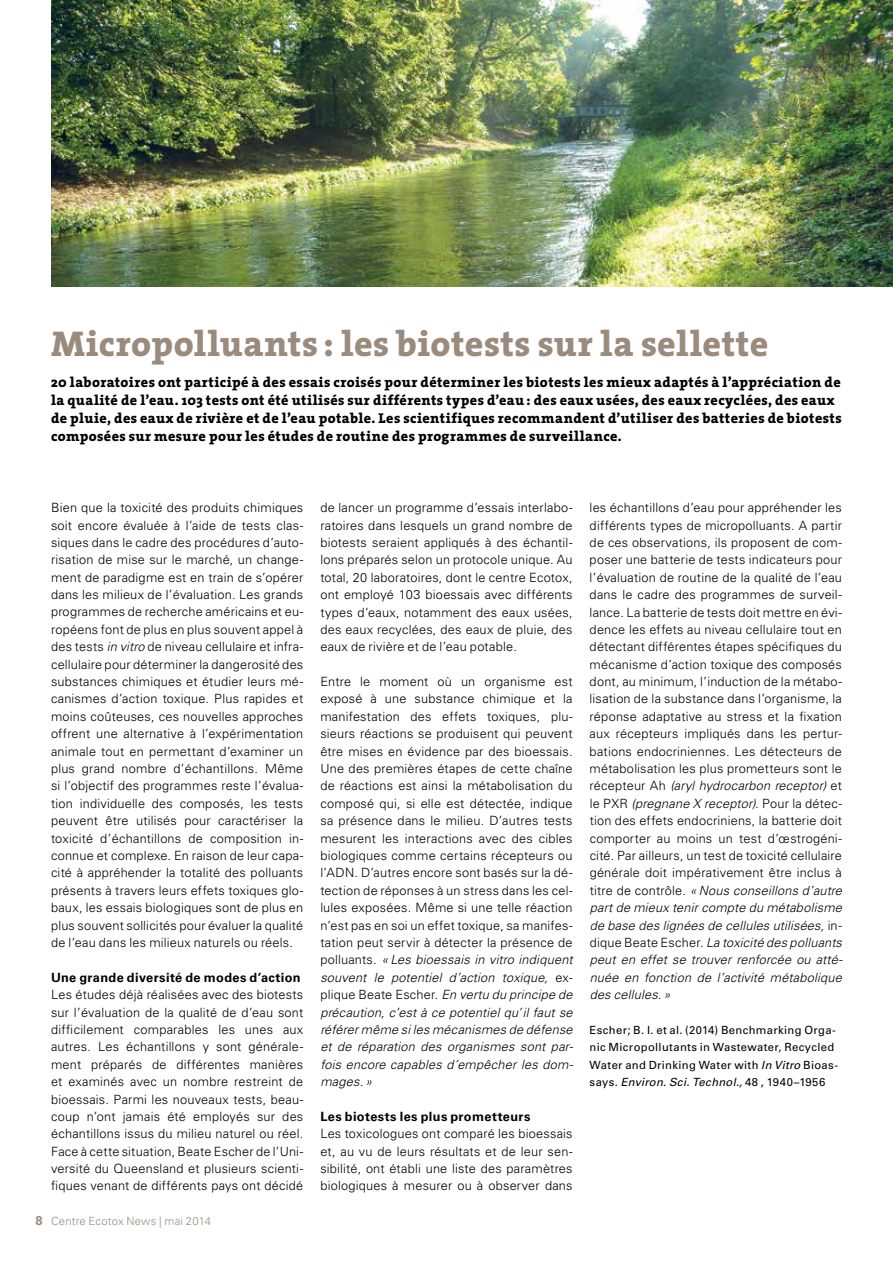
<style>
.page{position:relative;width:893px;height:1263px;background:#fff}
.page>*{position:absolute;margin:0;border:0;box-sizing:border-box;transform-origin:0 0}
.t1{font:800 36px "The Serif";letter-spacing:.015em;color:#9a8b7d}
.t2{font:800 14.25px/18px "The Serif";letter-spacing:.03em;color:#000}
.t3{font:300 12.75px/17.4px "Univers LT";letter-spacing:.015em;color:#000;text-align:justify}
.t4{font:700 12.75px "Univers LT";letter-spacing:.03em;color:#000}
.t5{font:11.25px/17.4px "Univers LT";letter-spacing:.03em;color:#000}
.t6{font:300 11.25px "Univers LT";letter-spacing:.015em;color:#9a8b7d}
.s1{font-style:italic}
.s2{font-weight:700;font-size:12.75px}
</style>
<div class="page">
<img style="left:51px;top:0;width:842px;height:286px">
<h1 class="t1" style="left:51px;top:320px;width:719px">Micropolluants : les biotests sur la sellette</h1>
<p class="t2" style="left:51px;top:373px;width:792px">20 laboratoires ont participé à des essais croisés pour déterminer les biotests les mieux adaptés à l’appréciation de la qualité de l’eau. 103 tests ont été utilisés sur différents types d’eau : des eaux usées, des eaux recyclées, des eaux de pluie, des eaux de rivière et de l’eau potable. Les scientifiques recommandent d’utiliser des batteries de biotests composées sur mesure pour les études de routine des programmes de surveillance.</p>
<p class="t3" style="left:51px;top:499px;width:254px">Bien que la toxicité des produits chimiques soit encore évaluée à l’aide de tests clas&shy;siques dans le cadre des procédures d’auto&shy;risation de mise sur le marché, un change&shy;ment de paradigme est en train de s’opérer dans les milieux de l’évaluation. Les grands programmes de recherche américains et eu&shy;ropéens font de plus en plus souvent appel à des tests <span class="s1">in vitro</span> de niveau cellulaire et infra&shy;cellulaire pour déterminer la dangerosité des substances chimiques et étudier leurs mé&shy;canismes d’action toxique. Plus rapides et moins coûteuses, ces nouvelles approches offrent une alternative à l’expérimentation animale tout en permettant d’examiner un plus grand nombre d’échantillons. Même si l’objectif des programmes reste l’évalua&shy;tion individuelle des composés, les tests peuvent être utilisés pour caractériser la toxicité d’échantillons de composition in&shy;connue et complexe. En raison de leur capa&shy;cité à appréhender la totalité des polluants présents à travers leurs effets toxiques glo&shy;baux, les essais biologiques sont de plus en plus souvent sollicités pour évaluer la qualité de l’eau dans les milieux naturels ou réels.</p>
<p class="t4" style="left:51px;top:970px;width:251px">Une grande diversité de modes d’action</p>
<p class="t3" style="left:51px;top:986px;width:254px">Les études déjà réalisées avec des biotests sur l’évaluation de la qualité de d’eau sont difficilement comparables les unes aux autres. Les échantillons y sont générale&shy;ment préparés de différentes manières et examinés avec un nombre restreint de bioessais. Parmi les nouveaux tests, beau&shy;coup n’ont jamais été employés sur des échantillons issus du milieu naturel ou réel.<br>Face à cette situation, Beate Escher de l’Uni&shy;versité du Queensland et plusieurs scienti&shy;fiques venant de différents pays ont décidé</p>
<p class="t6" style="left:35px;top:1214px;width:177px"><span class="s2">8</span> Centre Ecotox News | mai 2014</p>
<p class="t3" style="left:320px;top:499px;width:254px">de lancer un programme d’essais interlabo&shy;ratoires dans lesquels un grand nombre de biotests seraient appliqués à des échantil&shy;lons préparés selon un protocole unique. Au total, 20 laboratoires, dont le centre Ecotox, ont employé 103 bioessais avec différents types d’eaux, notamment des eaux usées, des eaux recyclées, des eaux de pluie, des eaux de rivière et de l’eau potable.</p>
<p class="t3" style="left:320px;top:673px;width:254px">Entre le moment où un organisme est exposé à une substance chimique et la manifestation des effets toxiques, plu&shy;sieurs réactions se produisent qui peuvent être mises en évidence par des bioessais.<br>Une des premières étapes de cette chaîne de réactions est ainsi la métabolisation du composé qui, si elle est détectée, indique sa présence dans le milieu. D’autres tests mesurent les interactions avec des cibles biologiques comme certains récepteurs ou l’ADN. D’autres encore sont basés sur la dé&shy;tection de réponses à un stress dans les cel&shy;lules exposées. Même si une telle réaction n’est pas en soi un effet toxique, sa manifes&shy;tation peut servir à détecter la présence de polluants. <span class="s1">« Les bioessais in vitro indiquent souvent le potentiel d’action toxique,</span> ex&shy;plique Beate Escher. <span class="s1">En vertu du principe de précaution, c’est à ce potentiel qu’il faut se référer même si les mécanismes de défense et de réparation des organismes sont par&shy;fois encore capables d’empêcher les dom&shy;mages. »</span></p>
<p class="t4" style="left:320px;top:1109px;width:212px">Les biotests les plus prometteurs</p>
<p class="t3" style="left:320px;top:1125px;width:254px">Les toxicologues ont comparé les bioessais et, au vu de leurs résultats et de leur sen&shy;sibilité, ont établi une liste des paramètres biologiques à mesurer ou à observer dans</p>
<p class="t3" style="left:590px;top:499px;width:254px">les échantillons d’eau pour appréhender les différents types de micropolluants. A partir de ces observations, ils proposent de com&shy;poser une batterie de tests indicateurs pour l’évaluation de routine de la qualité de l’eau dans le cadre des programmes de surveil&shy;lance. La batterie de tests doit mettre en évi&shy;dence les effets au niveau cellulaire tout en détectant différentes étapes spécifiques du mécanisme d’action toxique des composés dont, au minimum, l’induction de la métabo&shy;lisation de la substance dans l’organisme, la réponse adaptative au stress et la fixation aux récepteurs impliqués dans les pertur&shy;bations endocriniennes. Les détecteurs de métabolisation les plus prometteurs sont le récepteur Ah <span class="s1">(aryl hydrocarbon receptor)</span> et le PXR <span class="s1">(pregnane X receptor).</span> Pour la détec&shy;tion des effets endocriniens, la batterie doit comporter au moins un test d’œstrogéni&shy;cité. Par ailleurs, un test de toxicité cellulaire générale doit impérativement être inclus à titre de contrôle. <span class="s1">« Nous conseillons d’autre part de mieux tenir compte du métabolisme de base des lignées de cellules utilisées,</span> in&shy;dique Beate Escher. <span class="s1">La toxicité des polluants peut en effet se trouver renforcée ou atté&shy;nuée en fonction de l’activité métabolique des cellules. »</span></p>
<p class="t5" style="left:590px;top:1021px;width:250px">Escher; B. I. et al. (2014) Benchmarking Orga&shy;nic Micropollutants in Wastewater, Recycled Water and Drinking Water with <span class="s1">In Vitro</span> Bioas&shy;says. <span class="s1">Environ. Sci. Technol.,</span> 48 , 1940–1956</p>
</div>
